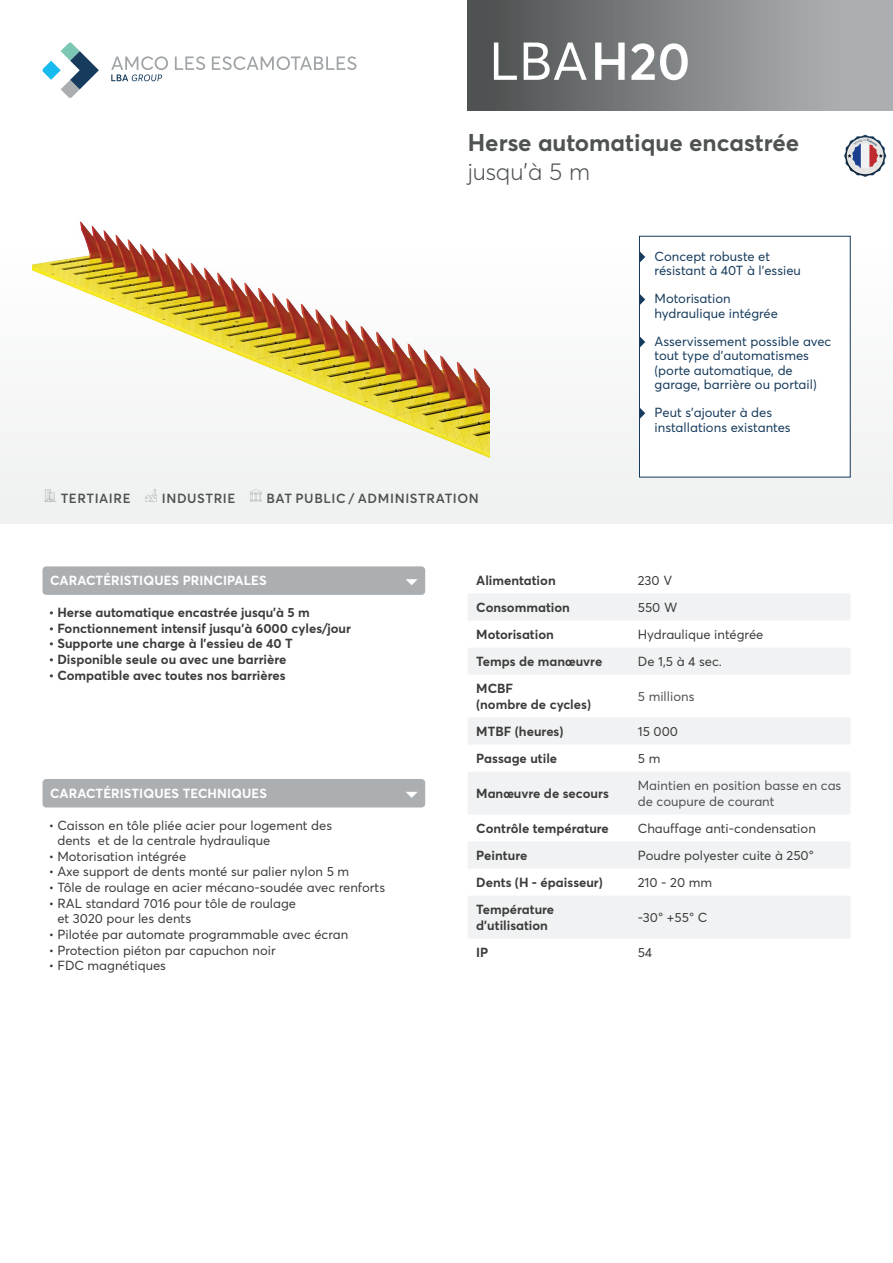
<style>
.page{position:relative;width:893px;height:1263px;background:#fff}
.page>*{position:absolute;margin:0;border:0;box-sizing:border-box;transform-origin:0 0}
.t1{font:52.5px "Averta";color:#fff}
.t2{font:700 24px "Averta";color:#4e5252}
.t3{font:300 24px "Averta";color:#4e5252}
.t4{font:13.05px/15.6px "Averta";color:#3c3c3b}
.t5{font:700 13.05px/27.2px "Averta";color:#3c3c3b}
.t6{font:13.05px/14.2px "Averta";color:#163b5c}
.t7{font:13.05px "Averta";color:#4e5252}
.t8{font:700 13.05px "Averta";letter-spacing:.005em;color:#fff}
.t9{font:600 13.05px "Averta";letter-spacing:.045em;color:#4e5252}
.s1{font-weight:600}
</style>
<div class="page">
<div style="left:468px;top:0;width:425px;height:111px;background:linear-gradient(to right,#4b504f,#b7bbbe)"></div>
<svg style="left:43px;top:43px;width:56px;height:55px"></svg>
<svg style="left:111px;top:56px;width:245px;height:25px"></svg>
<div style="left:43px;top:566px;width:382px;height:29px;background:#acafb2;border-radius:4px"></div>
<svg style="left:406px;top:579px;width:12px;height:6px"></svg>
<div style="left:43px;top:779px;width:382px;height:28px;background:#acafb2;border-radius:4px"></div>
<svg style="left:406px;top:792px;width:12px;height:6px"></svg>
<div style="left:0;top:110px;width:893px;height:413px;background:linear-gradient(to right,#fff,#f9f9fa)"></div>
<div style="left:639px;top:236px;width:211px;height:241px;background:#fff"></div>
<svg style="left:639px;top:251px;width:6px;height:12px"></svg>
<svg style="left:639px;top:293px;width:6px;height:13px"></svg>
<svg style="left:639px;top:336px;width:6px;height:12px"></svg>
<svg style="left:468px;top:594px;width:382px;height:344px;fill:#f1f2f3"></svg>
<img style="left:33px;top:172px;width:456px;height:351px">
<svg style="left:44px;top:489px;width:12px;height:13px"></svg>
<svg style="left:145px;top:489px;width:12px;height:13px"></svg>
<svg style="left:250px;top:489px;width:12px;height:13px"></svg>
<svg style="left:639px;top:407px;width:6px;height:12px"></svg>
<svg style="left:844px;top:135px;width:42px;height:42px"></svg>
<h1 class="t1" style="left:489px;top:28px;width:203px">LBA<span class="s1">H20</span></h1>
<h2 class="t2" style="left:468px;top:127px;width:333px">Herse automatique encastrée</h2>
<h2 class="t3" style="left:468px;top:156px;width:124px">jusqu m5à'</h2>
<p class="t9" style="left:61px;top:490px;width:71px">TERTIAIRE</p>
<p class="t9" style="left:162px;top:490px;width:75px">INDUSTRIE</p>
<p class="t9" style="left:267px;top:490px;width:214px">BAT PUBLIC / ADMINISTRATION</p>
<p class="t8" style="left:50px;top:572px;width:218px">CARACTÉRISTIQUES PRINCIPALES</p>
<p class="t5" style="left:476px;top:567px;width:81px">Alimentation</p>
<p class="t5" style="left:49px;top:598px;width:262px">• Herse automatique encastrée jusqu à’ m5</p>
<p class="t5" style="left:49px;top:614px;width:304px">• Fonctionnement intensif jusqu à’ 6000 cyles/jour</p>
<p class="t5" style="left:49px;top:630px;width:246px">• Supporte une charge à ’l essieu de 40 T</p>
<p class="t5" style="left:49px;top:645px;width:239px">• Disponible seule ou avec une barrière</p>
<p class="t5" style="left:49px;top:661px;width:238px">• Compatible avec toutes nos barrières</p>
<p class="t5" style="left:476px;top:594px;width:95px">Consommation</p>
<p class="t5" style="left:476px;top:621px;width:79px">Motorisation</p>
<p class="t5" style="left:476px;top:648px;width:128px">Temps de manœuvre<br>MCBF</p>
<p class="t5" style="left:476px;top:691px;width:116px">(nombre de cycles)</p>
<p class="t5" style="left:476px;top:718px;width:89px">MTBF (heures(</p>
<p class="t5" style="left:476px;top:745px;width:82px">Passage utile</p>
<p class="t8" style="left:50px;top:785px;width:218px">CARACTÉRISTIQUES TECHNIQUES</p>
<p class="t5" style="left:476px;top:780px;width:134px">Manœuvre de secours</p>
<p class="t4" style="left:98px;top:817px;width:236px;text-indent:-49px">• Caisson en tôle pliée acier pour logement des et de la centrale hydraulique</p>
<p class="t4" style="left:57px;top:833px;width:35px">dents</p>
<p class="t4" style="left:49px;top:848px;width:139px">• Motorisation intégrée</p>
<p class="t4" style="left:49px;top:864px;width:302px">• Axe support de dents monté sur palier nylon m5</p>
<p class="t4" style="left:49px;top:880px;width:338px">• Tôle de roulage en acier mécano-soudée avec renforts</p>
<p class="t4" style="left:57px;top:895px;width:240px;text-indent:-9px">• RAL standard 7016 pour tôle de roulage et 3020 pour les dents</p>
<p class="t4" style="left:49px;top:927px;width:301px">• Pilotée par automate programmable avec écran</p>
<p class="t4" style="left:49px;top:942px;width:228px">• Protection piéton par capuchon noir</p>
<p class="t4" style="left:49px;top:958px;width:119px">• FDC magnétiques</p>
<p class="t5" style="left:476px;top:814px;width:134px">Contrôle température</p>
<p class="t5" style="left:476px;top:842px;width:53px">Peinture</p>
<p class="t5" style="left:476px;top:869px;width:128px">Dents H( - épaisseur)<br>Température</p>
<p class="t5" style="left:476px;top:911px;width:73px">d’utilisation</p>
<p class="t5" style="left:476px;top:938px;width:14px">IP</p>
<p class="t6" style="left:655px;top:249px;width:148px">Concept robuste et résistant à 40 àT 'l essieu</p>
<p class="t6" style="left:655px;top:292px;width:125px">Motorisation hydraulique intégrée</p>
<p class="t6" style="left:655px;top:334px;width:178px">Asservissement possible avec tout type d'automatismes (porte automatique, de garage, barrière ou portail(</p>
<p class="t6" style="left:655px;top:406px;width:138px">Peut 's ajouter à des installations existantes</p>
<p class="t4" style="left:638px;top:572px;width:36px">230 V</p>
<p class="t4" style="left:638px;top:599px;width:41px">550 W</p>
<p class="t4" style="left:638px;top:627px;width:127px">Hydraulique intégrée</p>
<p class="t4" style="left:638px;top:654px;width:86px">De 1,5 à 4 sec.</p>
<p class="t7" style="left:638px;top:688px;width:58px">5 millions</p>
<p class="t4" style="left:638px;top:723px;width:42px">15 000</p>
<p class="t4" style="left:638px;top:751px;width:24px">m5</p>
<p class="t7" style="left:638px;top:777px;width:205px">Maintien en position basse en cas</p>
<p class="t7" style="left:638px;top:793px;width:138px">de coupure de courant</p>
<p class="t4" style="left:638px;top:820px;width:180px">Chauffage anti-condensation</p>
<p class="t4" style="left:638px;top:847px;width:178px">Poudre polyester cuite à 250°</p>
<p class="t4" style="left:638px;top:875px;width:76px">210 - 20 mm</p>
<p class="t4" style="left:638px;top:909px;width:71px">-30° +55° C</p>
<p class="t4" style="left:638px;top:944px;width:16px">54</p>
</div>
